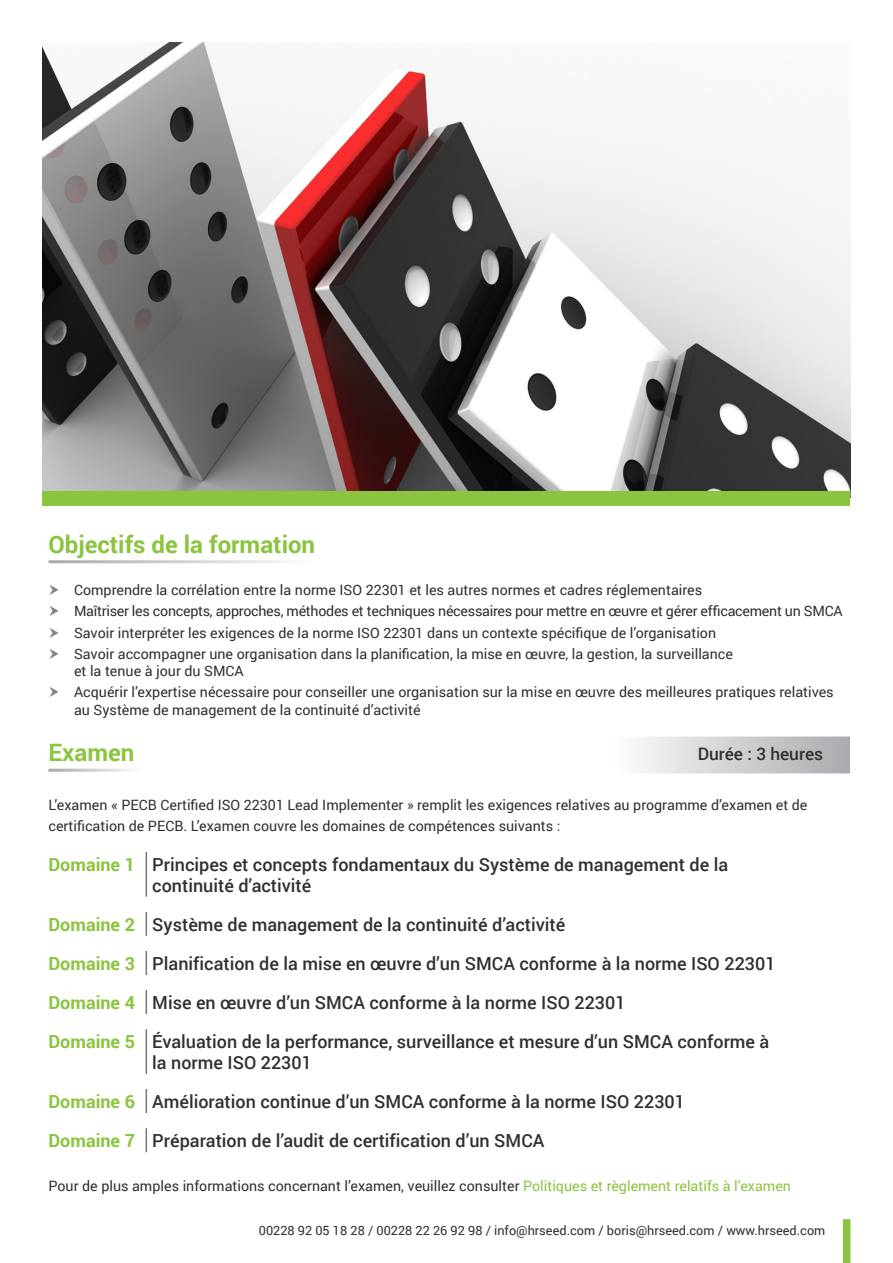
<style>
.page{position:relative;width:893px;height:1263px;background:#fff}
.page>*{position:absolute;margin:0;border:0;box-sizing:border-box;transform-origin:0 0}
.t1{font:700 24px "Roboto";color:#8bc43f}
.t2{font:500 18px "Roboto";color:#312f30}
.t3{font:700 18px "Roboto";color:#8bc43f}
.t4{font:500 17.25px "Roboto";color:#312f30}
.Bullet_Points{font:14.25px/17.1px "Roboto";color:#312f30}
.Bullet_Points-2{font:14.25px "Roboto";letter-spacing:-.02em;color:#312f30}
.Bullet_Points-3{font:12.75px "Roboto";color:#312f30}
.s1{color:#8bc43f}
</style>
<div class="page">
<img style="left:43px;top:43px;width:807px;height:448px">
<div style="left:43px;top:491px;width:807px;height:15px;background:#8bc43f"></div>
<svg style="left:639px;top:737px;width:211px;height:37px;background:#cecfd1"></svg>
<hr style="left:146px;top:852px;width:1px;height:45px;background:#76787b">
<svg style="left:146px;top:912px;width:1px;height:24px"></svg>
<svg style="left:146px;top:951px;width:1px;height:24px"></svg>
<svg style="left:146px;top:990px;width:1px;height:24px"></svg>
<hr style="left:146px;top:1029px;width:1px;height:45px;background:#76787b">
<svg style="left:146px;top:1089px;width:1px;height:24px"></svg>
<svg style="left:146px;top:1128px;width:1px;height:24px"></svg>
<div style="left:843px;top:1219px;width:7px;height:44px;background:#8bc43f"></div>
<p class="t1" style="left:49px;top:527px;width:268px">Objectifs de la formation</p>
<p class="Bullet_Points" style="left:74px;top:581px;width:630px">Comprendre la corrélation entre la norme ISO 22301 et les autres normes et cadres réglementaires</p>
<p class="Bullet_Points-2" style="left:74px;top:601px;width:770px">Maîtriser les concepts, approches, méthodes et techniques nécessaires pour mettre en œuvre et gérer efficacement un SMCA</p>
<p class="Bullet_Points" style="left:74px;top:623px;width:644px">Savoir interpréter les exigences de la norme ISO 22301 dans un contexte spécifique de l’organisation</p>
<p class="Bullet_Points" style="left:74px;top:645px;width:660px">Savoir accompagner une organisation dans la planification, la mise en œuvre, la gestion, la surveillance et la tenue à jour du SMCA</p>
<p class="Bullet_Points" style="left:74px;top:683px;width:761px">Acquérir l’expertise nécessaire pour conseiller une organisation sur la mise en œuvre des meilleures pratiques relatives au Système de management de la continuité d’activité</p>
<p class="t1" style="left:49px;top:736px;width:87px">Examen</p>
<p class="t4" style="left:698px;top:742px;width:127px">Durée : 3 heures</p>
<p class="Bullet_Points" style="left:49px;top:796px;width:760px">L’examen « PECB Certified ISO 22301 Lead Implementer » remplit les exigences relatives au programme d’examen et de</p>
<p class="Bullet_Points" style="left:49px;top:817px;width:513px">certification de PECB. L’examen couvre les domaines de compétences suivants :</p>
<p class="t3" style="left:49px;top:852px;width:88px">Domaine 1</p>
<p class="t2" style="left:152px;top:852px;width:577px">Principes et concepts fondamentaux du Système de management de la</p>
<p class="t2" style="left:152px;top:872px;width:161px">continuité d’activité</p>
<p class="t3" style="left:49px;top:911px;width:88px">Domaine 2</p>
<p class="t2" style="left:152px;top:911px;width:414px">Système de management de la continuité d’activité</p>
<p class="t3" style="left:49px;top:951px;width:88px">Domaine 3</p>
<p class="t2" style="left:152px;top:951px;width:625px">Planification de la mise en œuvre d’un SMCA conforme à la norme ISO 22301</p>
<p class="t3" style="left:49px;top:990px;width:88px">Domaine 4</p>
<p class="t2" style="left:152px;top:990px;width:475px">Mise en œuvre d’un SMCA conforme à la norme ISO 22301</p>
<p class="t3" style="left:49px;top:1029px;width:88px">Domaine 5</p>
<p class="t2" style="left:152px;top:1029px;width:619px">Évaluation de la performance, surveillance et mesure d’un SMCA conforme à</p>
<p class="t2" style="left:152px;top:1050px;width:161px">la norme ISO 22301</p>
<p class="t3" style="left:49px;top:1089px;width:88px">Domaine 6</p>
<p class="t2" style="left:152px;top:1089px;width:534px">Amélioration continue d’un SMCA conforme à la norme ISO 22301</p>
<p class="t3" style="left:49px;top:1128px;width:88px">Domaine 7</p>
<p class="t2" style="left:152px;top:1128px;width:394px">Préparation de l’audit de certification d’un SMCA</p>
<p class="Bullet_Points" style="left:49px;top:1176px;width:744px">Pour de plus amples informations concernant l’examen, veuillez consulter <span class="s1">Politiques et règlement relatifs à l’examen</span></p>
<p class="Bullet_Points-3" style="left:259px;top:1221px;width:568px">00228 92 05 18 28 / 00228 22 26 92 98 / info@hrseed.com / boris@hrseed.com / www.hrseed.com</p>
</div>
